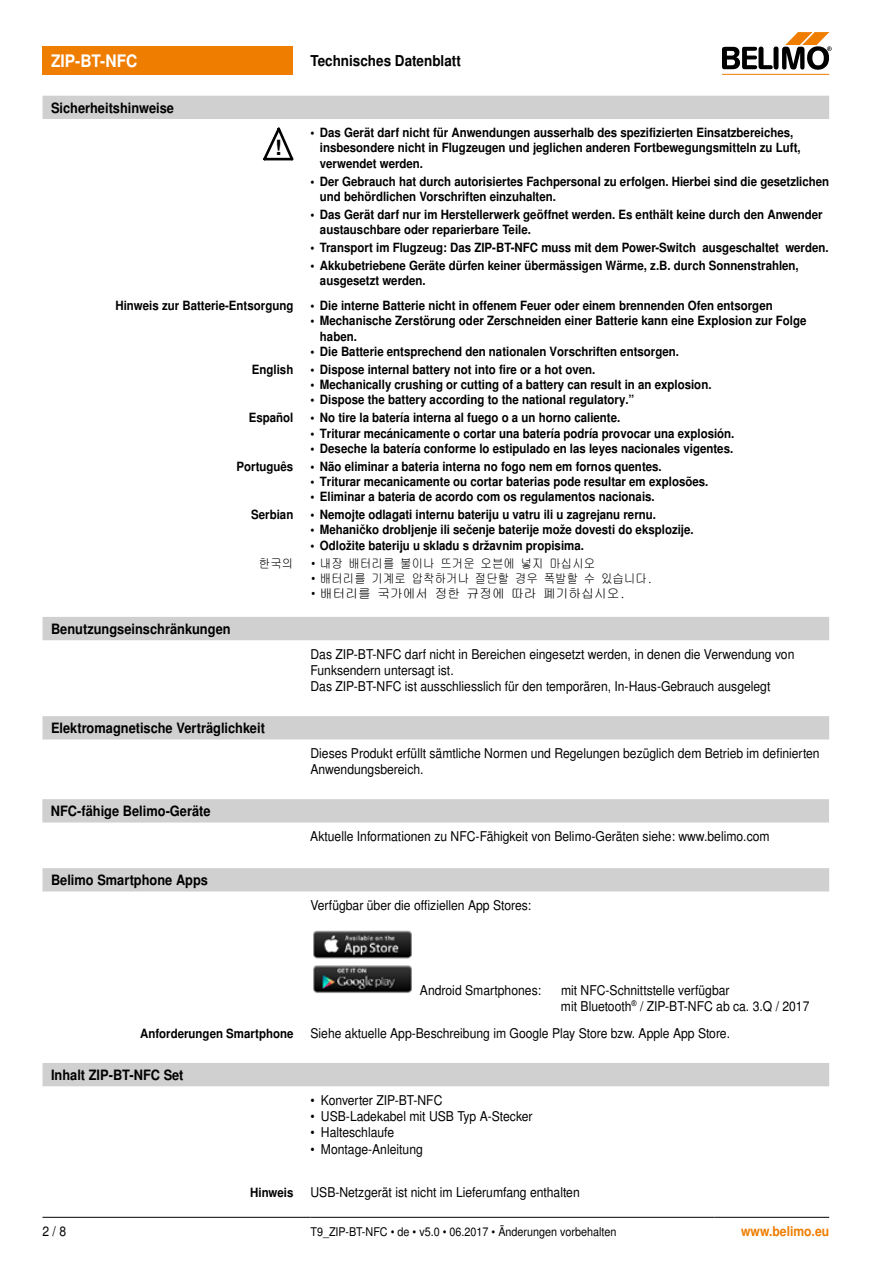
<style>
.page{position:relative;width:893px;height:1263px;background:#fff}
.page>*{position:absolute;margin:0;border:0;box-sizing:border-box;transform-origin:0 0}
.t1{font:700 21px "Nimbus Sans BEL";color:#000}
.t2{font:700 17.25px "Nimbus Sans BEL";color:#fff;scale:.9 1}
.t3{font:700 15px "Nimbus Sans BEL";color:#000;scale:.9 1}
.Überschrift_Kapitel{font:700 14.25px "Nimbus Sans BEL";color:#000;scale:.9 1}
.Lauftext_9{font:13.5px/16.2px "Nimbus Sans BEL";color:#000;scale:.9 1}
.www_rechts{font:700 13.5px "Nimbus Sans BEL";color:#ef7d00;scale:.9 1}
.Zahl_Seite_links{font:13.5px "Nimbus Sans BEL";color:#000;scale:.9 1}
.Sicherheitshinweise{font:700 12.75px/15.3px "Nimbus Sans BEL";color:#000;scale:.9 1}
.Sicherheitshinweise-2{font:700 12.75px/15.3px "Nimbus Sans BEL";color:#000;scale:.9 1}
.Sicherheitshinweise-3{font:12.75px "Gulim Che";color:#000;scale:.9 1}
.Marginalien{font:700 12.75px "Nimbus Sans BEL";color:#000;scale:.9 1}
.Marginalien-2{font:700 12.75px "Nimbus Sans BEL";color:#000;scale:.9 1}
.Marginalien-3{font:12.75px "Gulim Che";color:#000;scale:.9 1}
.Lauftext_8{font:12px "Nimbus Sans BEL";color:#000;scale:.9 1}
</style>
<div class="page">
<div style="left:43px;top:47px;width:250px;height:28px;background:#ef7d00"></div>
<hr style="left:723px;top:74px;width:106px;height:1px;background:#ef7d00">
<svg style="left:723px;top:33px;width:109px;height:37px"></svg>
<hr style="left:43px;top:1217px;width:267px;height:1px;background:#000">
<hr style="left:310px;top:1217px;width:404px;height:1px;background:#000">
<hr style="left:714px;top:1217px;width:115px;height:1px;background:#000">
<div style="left:43px;top:617px;width:786px;height:23px;background:#d0d0d0"></div>
<div style="left:43px;top:96px;width:786px;height:23px;background:#d0d0d0"></div>
<svg style="left:263px;top:128px;width:30px;height:33px"></svg>
<div style="left:43px;top:716px;width:786px;height:23px;background:#d0d0d0"></div>
<div style="left:43px;top:868px;width:786px;height:23px;background:#d0d0d0"></div>
<img style="left:313px;top:930px;width:99px;height:63px">
<div style="left:43px;top:1063px;width:786px;height:23px;background:#d0d0d0"></div>
<div style="left:42px;top:799px;width:787px;height:23px;background:#d0d0d0"></div>
<h2 class="t2" style="left:51px;top:51px;width:97px">ZIP-BT-NFC</h2>
<p class="t3" style="left:310px;top:52px;width:169px">Technisches Datenblatt</p>
<p class="Überschrift_Kapitel" style="left:51px;top:99px;width:138px">Sicherheitshinweise</p>
<p class="t1" style="left:275px;top:135px;width:8px">!</p>
<p class="Sicherheitshinweise-2" style="left:320px;top:125px;width:536px;text-indent:-10px">• Das Gerät darf nicht für Anwendungen ausserhalb des spezifizierten Einsatzbereiches, insbesondere nicht in Flugzeugen und jeglichen anderen Fortbewegungsmitteln zu Luft, verwendet werden.</p>
<p class="Sicherheitshinweise-2" style="left:320px;top:174px;width:567px;text-indent:-10px">• Der Gebrauch hat durch autorisiertes Fachpersonal zu erfolgen. Hierbei sind die gesetzlichen und behördlichen Vorschriften einzuhalten.</p>
<p class="Sicherheitshinweise-2" style="left:320px;top:207px;width:560px;text-indent:-10px">• Das Gerät darf nur im Herstellerwerk geöffnet werden. Es enthält keine durch den Anwender austauschbare oder reparierbare Teile.</p>
<p class="Sicherheitshinweise-2" style="left:310px;top:241px;width:577px">• Transport im Flugzeug: Das ZIP-BT-NFC muss mit dem Power-Switch ausgeschaltet werden.</p>
<p class="Sicherheitshinweise-2" style="left:320px;top:259px;width:534px;text-indent:-10px">• Akkubetriebene Geräte dürfen keiner übermässigen Wärme, z.B. durch Sonnenstrahlen, ausgesetzt werden.</p>
<p class="Marginalien" style="left:115px;top:298px;width:199px">Hinweis zur Batterie-Entsorgung</p>
<p class="Sicherheitshinweise" style="left:310px;top:299px;width:515px">• Die interne Batterie nicht in offenem Feuer oder einem brennenden Ofen entsorgen</p>
<p class="Sicherheitshinweise" style="left:320px;top:314px;width:542px;text-indent:-10px">• Mechanische Zerstörung oder Zerschneiden einer Batterie kann eine Explosion zur Folge haben.</p>
<p class="Sicherheitshinweise" style="left:310px;top:344px;width:411px">• Die Batterie entsprechend den nationalen Vorschriften entsorgen.</p>
<p class="Marginalien" style="left:252px;top:362px;width:48px">English</p>
<p class="Sicherheitshinweise" style="left:310px;top:362px;width:318px">• Dispose internal battery not into fire or a hot oven.</p>
<p class="Sicherheitshinweise" style="left:310px;top:378px;width:447px">• Mechanically crushing or cutting of a battery can result in an explosion.</p>
<p class="Sicherheitshinweise" style="left:310px;top:393px;width:361px">• Dispose the battery according to the national regulatory.”</p>
<p class="Marginalien" style="left:249px;top:410px;width:51px">Español</p>
<p class="Sicherheitshinweise" style="left:310px;top:411px;width:346px">• No tire la batería interna al fuego o a un horno caliente.</p>
<p class="Sicherheitshinweise" style="left:310px;top:426px;width:473px">• Triturar mecánicamente o cortar una batería podría provocar una explosión.</p>
<p class="Sicherheitshinweise" style="left:310px;top:441px;width:471px">• Deseche la batería conforme lo estipulado en las leyes nacionales vigentes.</p>
<p class="Marginalien" style="left:237px;top:459px;width:65px">Português</p>
<p class="Sicherheitshinweise" style="left:310px;top:459px;width:392px">• Não eliminar a bateria interna no fogo nem em fornos quentes.</p>
<p class="Sicherheitshinweise" style="left:310px;top:474px;width:444px">• Triturar mecanicamente ou cortar baterias pode resultar em explosões.</p>
<p class="Sicherheitshinweise" style="left:310px;top:490px;width:384px">• Eliminar a bateria de acordo com os regulamentos nacionais.</p>
<p class="Marginalien" style="left:251px;top:507px;width:48px">Serbian</p>
<p class="Sicherheitshinweise" style="left:310px;top:507px;width:386px">• Nemojte odlagati internu bateriju u vatru ili u zagrejanu rernu.</p>
<p class="Sicherheitshinweise" style="left:310px;top:523px;width:427px">• Mehaničko drobljenje ili sečenje baterije može dovesti do eksplozije.</p>
<p class="Sicherheitshinweise" style="left:310px;top:538px;width:305px">• Odložite bateriju u skladu s državnim propisima.</p>
<p class="Marginalien-3" style="left:259px;top:556px;width:40px">한국의</p>
<p class="Sicherheitshinweise-3" style="left:310px;top:556px;width:318px">• 내장 배터리를 불이나 뜨거운 오븐에 넣지 마십시오</p>
<p class="Sicherheitshinweise-3" style="left:310px;top:572px;width:382px">• 배터리를 기계로 압착하거나 절단할 경우 폭발할 수 있습니다.</p>
<p class="Sicherheitshinweise-3" style="left:310px;top:587px;width:352px">• 배터리를 국가에서 정한 규정에 따라 폐기하십시오.</p>
<p class="Überschrift_Kapitel" style="left:51px;top:620px;width:201px">Benutzungseinschränkungen</p>
<p class="Überschrift_Kapitel" style="left:51px;top:719px;width:239px">Elektromagnetische Verträglichkeit</p>
<p class="Überschrift_Kapitel" style="left:51px;top:803px;width:179px">NFC-fähige Belimo-Geräte</p>
<p class="Überschrift_Kapitel" style="left:51px;top:871px;width:176px">Belimo Smartphone Apps</p>
<p class="Lauftext_9" style="left:310px;top:646px;width:539px">Das ZIP-BT-NFC darf nicht in Bereichen eingesetzt werden, in denen die Verwendung von<br>Funksendern untersagt ist.</p>
<p class="Lauftext_9" style="left:310px;top:679px;width:513px">Das ZIP-BT-NFC ist ausschliesslich für den temporären, In-Haus-Gebrauch ausgelegt</p>
<p class="Lauftext_9" style="left:310px;top:746px;width:567px">Dieses Produkt erfüllt sämtliche Normen und Regelungen bezüglich dem Betrieb im definierten<br>Anwendungsbereich.</p>
<p class="Lauftext_9" style="left:310px;top:829px;width:512px">Aktuelle Informationen zu NFC-Fähigkeit von Belimo-Geräten siehe: www.belimo.com</p>
<p class="Lauftext_9" style="left:310px;top:898px;width:247px">Verfügbar über die offiziellen App Stores:</p>
<p class="Lauftext_9" style="left:420px;top:982px;width:136px">Android Smartphones:</p>
<p class="Lauftext_9" style="left:561px;top:982px;width:189px">mit NFC-Schnittstelle verfügbar</p>
<p class="Lauftext_9" style="left:561px;top:998px;width:278px">mit Bluetooth<sup>®</sup> / ZIP-BT-NFC ab ca. 3.Q / 2017</p>
<p class="Marginalien-2" style="left:140px;top:1026px;width:172px">Anforderungen Smartphone</p>
<p class="Lauftext_9" style="left:310px;top:1026px;width:468px">Siehe aktuelle App-Beschreibung im Google Play Store bzw. Apple App Store.</p>
<p class="Überschrift_Kapitel" style="left:51px;top:1066px;width:149px">Inhalt ZIP-BT-NFC Set</p>
<p class="Lauftext_9" style="left:310px;top:1092px;width:148px">• Konverter ZIP-BT-NFC</p>
<p class="Lauftext_9" style="left:310px;top:1109px;width:248px">• USB-Ladekabel mit USB Typ A-Stecker</p>
<p class="Lauftext_9" style="left:310px;top:1125px;width:95px">• Halteschlaufe</p>
<p class="Lauftext_9" style="left:310px;top:1141px;width:126px">• Montage-Anleitung</p>
<p class="Marginalien-2" style="left:250px;top:1185px;width:49px">Hinweis</p>
<p class="Lauftext_9" style="left:310px;top:1185px;width:301px">USB-Netzgerät ist nicht im Lieferumfang enthalten</p>
<p class="Zahl_Seite_links" style="left:43px;top:1223px;width:28px">2 / 8</p>
<p class="Lauftext_8" style="left:310px;top:1224px;width:341px">T9_ZIP-BT-NFC • de • v5.0 • 06.2017 • Änderungen vorbehalten</p>
<p class="www_rechts" style="left:741px;top:1223px;width:99px">www.belimo.eu</p>
</div>
